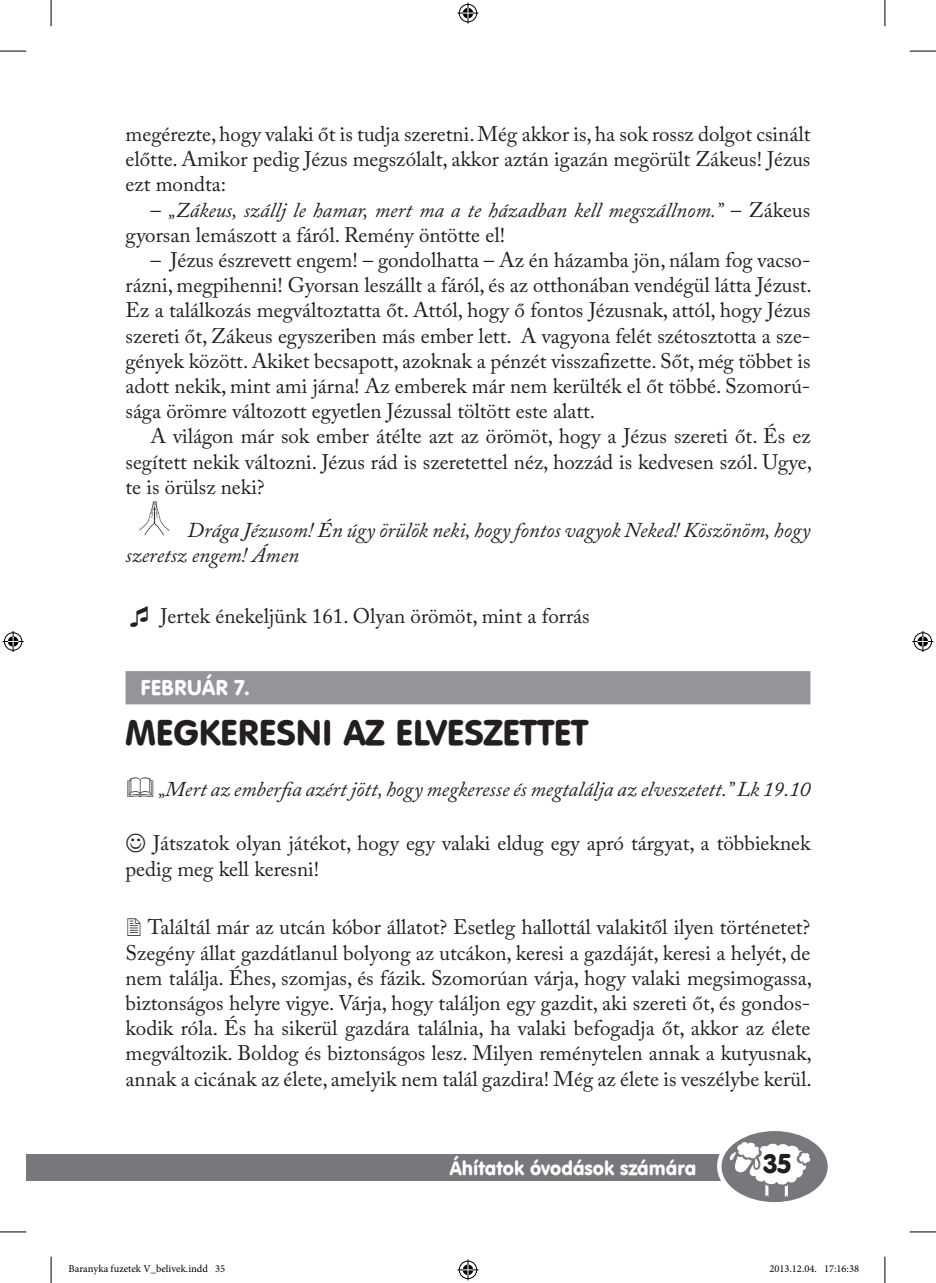
<style>
.page{position:relative;width:936px;height:1283px;background:#fff}
.page>*{position:absolute;margin:0;border:0;box-sizing:border-box;transform-origin:0 0}
.t1{font:35px "Hu Vagou Hu";color:#231f20}
.t2{font:26.6px "Hu Vagou Hu";color:#231f20}
.t3{font:21px/25.2px "Adobe Caslon Pro";color:#231f20;text-align:justify}
.t4{font:italic 21px/25.2px "Adobe Caslon Pro";color:#231f20}
.t5{font:21px "Hu Vagou Hu";color:#fff}
.t6{font:19.25px "Hu Vagou Hu";color:#fff}
.t7{font:10.5px "Minion Pro";color:#000}
.s1{font-style:normal}
</style>
<div class="page">
<div style="left:26px;top:1154px;width:789px;height:27px;background:#76787b"></div>
<div style="left:717px;top:1125px;width:115px;height:82px;background:#fff;border-radius:50%"></div>
<svg style="left:721px;top:1131px;width:106px;height:71px"></svg>
<div style="left:125px;top:671px;width:685px;height:33px;background:#939598"></div>
<img style="left:139px;top:501px;width:31px;height:35px">
<svg style="left:0;top:51px;width:26px;height:1px"></svg>
<svg style="left:909px;top:51px;width:26px;height:1px"></svg>
<svg style="left:0;top:1231px;width:26px;height:1px"></svg>
<svg style="left:909px;top:1231px;width:26px;height:1px"></svg>
<svg style="left:51px;top:0;width:1px;height:26px"></svg>
<svg style="left:51px;top:1256px;width:1px;height:27px"></svg>
<svg style="left:884px;top:0;width:1px;height:26px"></svg>
<svg style="left:884px;top:1256px;width:1px;height:27px"></svg>
<svg style="left:457px;top:3px;width:21px;height:21px"></svg>
<svg style="left:457px;top:1259px;width:21px;height:21px"></svg>
<svg style="left:3px;top:631px;width:21px;height:21px"></svg>
<svg style="left:912px;top:631px;width:21px;height:21px"></svg>
<p class="t3" style="left:125px;top:121px;width:686px">megérezte, hogy valaki őt is tudja szeretni. Még akkor is, ha sok rossz dolgot csinált előtte. Amikor pedig Jézus megszólalt, akkor aztán igazán megörült Zákeus! Jézus ezt mondta:</p>
<p class="t4" style="left:125px;top:197px;width:686px;text-indent:25px"><span class="s1">–</span> „Zákeus, szállj le hamar, mert ma a te házadban kell megszállnom.” <span class="s1">– Zákeus gyorsan lemászott a fáról. Remény öntötte el!</span></p>
<p class="t3" style="left:125px;top:247px;width:688px;text-indent:25px">– Jézus észrevett engem! – gondolhatta – Az én házamba jön, nálam fog vacso&shy;rázni, megpihenni! Gyorsan leszállt a fáról, és az otthonában vendégül látta Jézust.<br>Ez a találkozás megváltoztatta őt. Attól, hogy ő fontos Jézusnak, attól, hogy Jézus szereti őt, Zákeus egyszeriben más ember lett. A vagyona felét szétosztotta a sze&shy;gények között. Akiket becsapott, azoknak a pénzét visszafizette. Sőt, még többet is adott nekik, mint ami járna! Az emberek már nem kerülték el őt többé. Szomorú&shy;sága örömre változott egyetlen Jézussal töltött este alatt.</p>
<p class="t3" style="left:125px;top:423px;width:688px;text-indent:25px">A világon már sok ember átélte azt az örömöt, hogy a Jézus szereti őt. És ez segített nekik változni. Jézus rád is szeretettel néz, hozzád is kedvesen szól. Ugye, te is örülsz neki?</p>
<p class="t4" style="left:125px;top:517px;width:686px;text-indent:62px">Drága Jézusom! Én úgy örülök neki, hogy fontos vagyok Neked! Köszönöm, hogy szeretsz engem! Ámen</p>
<p class="t3" style="left:161px;top:603px;width:430px">Jertek énekeljünk 161. Olyan örömöt, mint a forrás</p>
<p class="t5" style="left:140px;top:674px;width:110px">FEBRUÁR 7.</p>
<h1 class="t1" style="left:125px;top:710px;width:464px">MEGKERESNI AZ ELVESZETTET</h1>
<p class="t4" style="left:158px;top:776px;width:653px">„Mert az emberfia azért jött, hogy megkeresse és megtalálja az elveszetett.” Lk 19.10</p>
<p class="t3" style="left:125px;top:830px;width:686px;text-indent:28px">Játszatok olyan játékot, hogy egy valaki eldug egy apró tárgyat, a többieknek pedig meg kell keresni!</p>
<p class="t3" style="left:125px;top:914px;width:688px;text-indent:22px">Találtál már az utcán kóbor állatot? Esetleg hallottál valakitől ilyen történetet?<br>Szegény állat gazdátlanul bolyong az utcákon, keresi a gazdáját, keresi a helyét, de nem találja. Éhes, szomjas, és fázik. Szomorúan várja, hogy valaki megsimogassa, biztonságos helyre vigye. Várja, hogy találjon egy gazdit, aki szereti őt, és gondos&shy;kodik róla. És ha sikerül gazdára találnia, ha valaki befogadja őt, akkor az élete megváltozik. Boldog és biztonságos lesz. Milyen reménytelen annak a kutyusnak, annak a cicának az élete, amelyik nem talál gazdira! Még az élete is veszélybe kerül.</p>
<p class="t6" style="left:450px;top:1155px;width:248px">ÁHÍTATOK ÓVODÁSOK SZÁMÁRA</p>
<p class="t2" style="left:763px;top:1147px;width:30px">35</p>
<p class="t7" style="left:69px;top:1262px;width:158px">Baranyka fuzetek V_belivek.indd 35</p>
<p class="t7" style="left:769px;top:1262px;width:91px">2013.12.04. 17:16:38</p>
</div>
